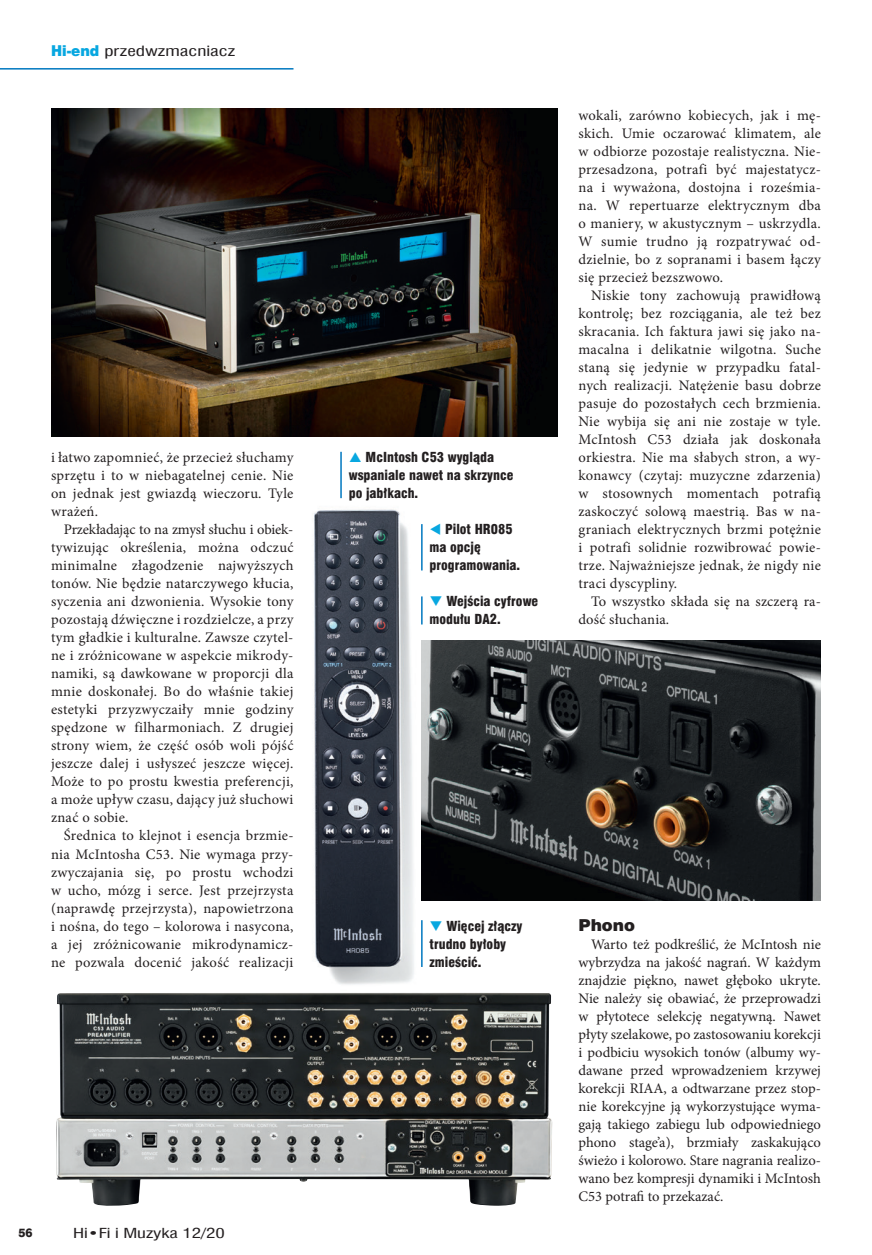
<style>
.page{position:relative;width:872px;height:1255px;background:#fff}
.page>*{position:absolute;margin:0;border:0;box-sizing:border-box;transform-origin:0 0}
.srodtytuly{font:16.5px "Swis 721 Blk EU";color:#231f20}
.tekst{font:14.55px/18px "Minion Pro";letter-spacing:.02em;color:#231f20;text-align:justify}
.t1{font:13.8px "Swis 721 Cn EU";color:#231f20;scale:1.4 1}
.podpis_do_ilustracji{font:13.5px/18px "Swis 721 Blk Cn EU";color:#231f20}
.t2{font:13.5px "Swis 721 Cn EU";letter-spacing:-.005em;color:#231f20;scale:1.4 1}
.t3{font:12px "Swis 721 Hv EU";color:#231f20}
.s1{font-family:"Swis 721 Blk 2 EU";color:#08a7e0}
.s2{color:#08a7e0}
</style>
<div class="page">
<hr style="left:0;top:68px;width:293px;height:2px;background:#0078c0">
<img style="left:314px;top:509px;width:131px;height:476px">
<img style="left:421px;top:640px;width:400px;height:260px">
<img style="left:56px;top:992px;width:496px;height:213px">
<img style="left:51px;top:108px;width:506px;height:328px">
<hr style="left:340px;top:452px;width:2px;height:46px;background:#0078c0">
<hr style="left:421px;top:524px;width:1px;height:46px;background:#0078c0">
<svg style="left:421px;top:596px;width:1px;height:28px"></svg>
<hr style="left:421px;top:920px;width:1px;height:46px;background:#0078c0">
<p class="t1" style="left:51px;top:41px;width:133px"><span class="s1">Hi-end</span> przedwzmacniacz</p>
<p class="tekst" style="left:51px;top:448px;width:244px">i łatwo zapomnieć, że przecież słuchamy sprzętu i to w niebagatelnej cenie. Nie on jednak jest gwiazdą wieczoru. Tyle wrażeń.</p>
<p class="tekst" style="left:51px;top:520px;width:244px;text-indent:13px">Przekładając to na zmysł słuchu i obiek&shy;tywizując określenia, można odczuć minimalne złagodzenie najwyższych tonów. Nie będzie natarczywego kłucia, syczenia ani dzwonienia. Wysokie tony pozostają dźwięczne i rozdzielcze, a przy tym gładkie i kulturalne. Zawsze czytel&shy;ne i zróżnicowane w aspekcie mikrody&shy;namiki, są dawkowane w proporcji dla mnie doskonałej. Bo do właśnie takiej estetyki przyzwyczaiły mnie godziny spędzone w filharmoniach. Z drugiej strony wiem, że część osób woli pójść jeszcze dalej i usłyszeć jeszcze więcej.<br>Może to po prostu kwestia preferencji, a może upływ czasu, dający już słuchowi znać o sobie.</p>
<p class="tekst" style="left:51px;top:826px;width:244px;text-indent:13px">Średnica to klejnot i esencja brzmie&shy;nia McIntosha C53. Nie wymaga przy&shy;zwyczajania się, po prostu wchodzi w ucho, mózg i serce. Jest przejrzysta (naprawdę przejrzysta), napowietrzona i nośna, do tego – kolorowa i nasycona, a jej zróżnicowanie mikrodynamicz&shy;ne pozwala docenić jakość realizacji</p>
<p class="t3" style="left:18px;top:1225px;width:16px">56</p>
<p class="t2" style="left:73px;top:1224px;width:110px">Hi•Fi i Muzyka 12/20</p>
<p class="podpis_do_ilustracji" style="left:349px;top:449px;width:166px;text-indent:17px">McIntosh C53 wygląda wspaniale nawet na skrzynce po jabłkach.</p>
<p class="podpis_do_ilustracji" style="left:429px;top:521px;width:92px"><span class="s2">▼</span> Pilot HR085 ma opcję programowania.</p>
<p class="podpis_do_ilustracji" style="left:429px;top:593px;width:110px"><span class="s2">❑</span> Wejścia cyfrowe modułu DA2.</p>
<p class="tekst" style="left:578px;top:106px;width:244px">wokali, zarówno kobiecych, jak i mę&shy;skich. Umie oczarować klimatem, ale w odbiorze pozostaje realistyczna. Nie&shy;przesadzona, potrafi być majestatycz&shy;na i wyważona, dostojna i roześmia&shy;na. W repertuarze elektrycznym dba o maniery, w akustycznym – uskrzydla.<br>W sumie trudno ją rozpatrywać od&shy;dzielnie, bo z sopranami i basem łączy się przecież bezszwowo.</p>
<p class="tekst" style="left:578px;top:286px;width:244px;text-indent:13px">Niskie tony zachowują prawidłową kontrolę; bez rozciągania, ale też bez skracania. Ich faktura jawi się jako na&shy;macalna i delikatnie wilgotna. Suche staną się jedynie w przypadku fatal&shy;nych realizacji. Natężenie basu dobrze pasuje do pozostałych cech brzmienia.<br>Nie wybija się ani nie zostaje w tyle.<br>McIntosh C53 działa jak doskonała orkiestra. Nie ma słabych stron, a wy&shy;konawcy (czytaj: muzyczne zdarzenia) w stosownych momentach potrafią zaskoczyć solową maestrią. Bas w na&shy;graniach elektrycznych brzmi potężnie i potrafi solidnie rozwibrować powie&shy;trze. Najważniejsze jednak, że nigdy nie traci dyscypliny.</p>
<p class="tekst" style="left:578px;top:592px;width:244px;text-indent:13px">To wszystko składa się na szczerą ra&shy;dość słuchania.</p>
<p class="podpis_do_ilustracji" style="left:429px;top:917px;width:94px"><span class="s2">❑</span> Więcej złączy trudno byłoby zmieścić.</p>
<p class="srodtytuly" style="left:578px;top:914px;width:58px">Phono</p>
<p class="tekst" style="left:578px;top:934px;width:244px;text-indent:13px">Warto też podkreślić, że McIntosh nie wybrzydza na jakość nagrań. W każdym znajdzie piękno, nawet głęboko ukryte.<br>Nie należy się obawiać, że przeprowadzi w płytotece selekcję negatywną. Nawet płyty szelakowe, po zastosowaniu korekcji i podbiciu wysokich tonów (albumy wy&shy;dawane przed wprowadzeniem krzywej korekcji RIAA, a odtwarzane przez stop&shy;nie korekcyjne ją wykorzystujące wyma&shy;gają takiego zabiegu lub odpowiedniego phono stage’a), brzmiały zaskakująco świeżo i kolorowo. Stare nagrania realizo&shy;wano bez kompresji dynamiki i McIntosh C53 potrafi to przekazać.</p>
</div>
